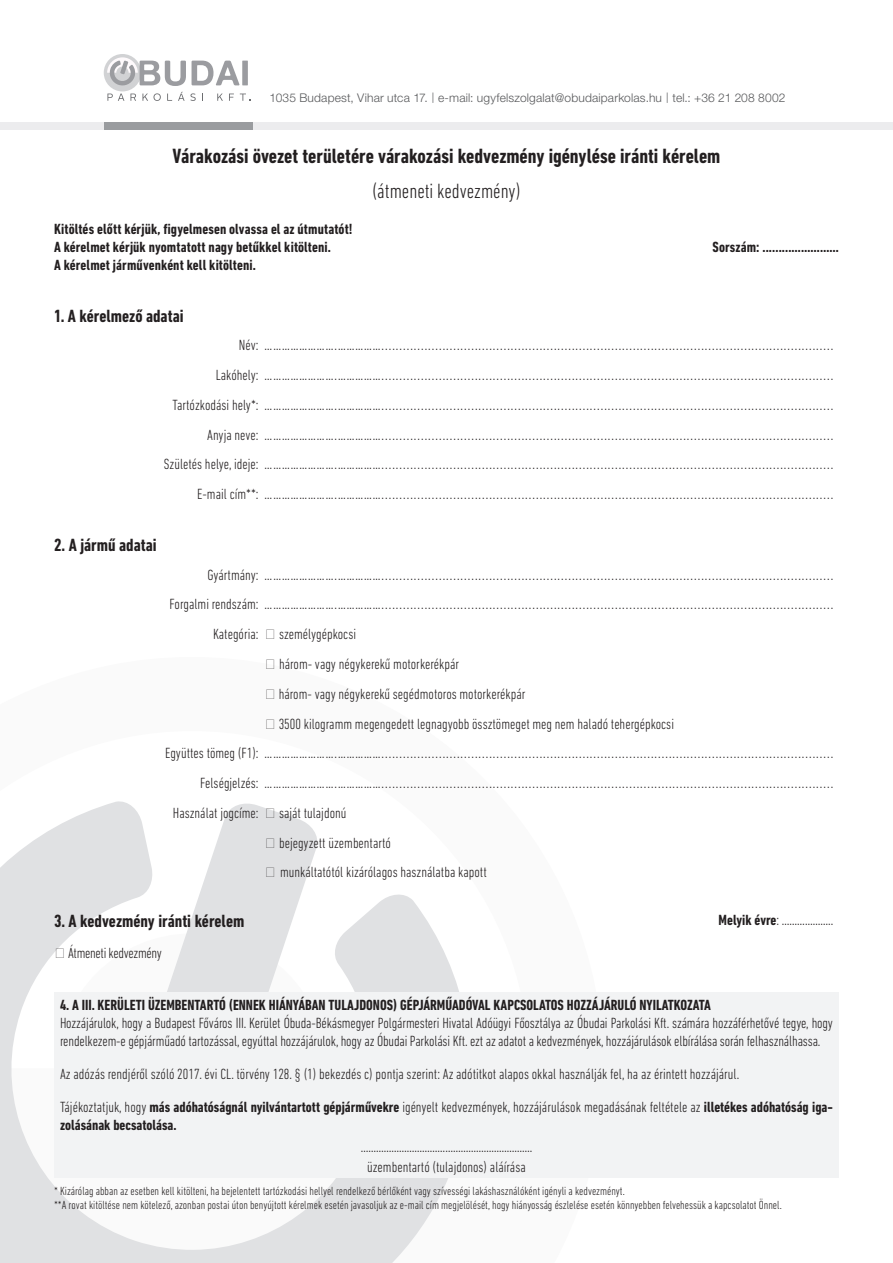
<style>
.page{position:relative;width:893px;height:1263px;background:#fff}
.page>*{position:absolute;margin:0;border:0;box-sizing:border-box;transform-origin:0 0}
.t1{font:700 condensed 21px "DIN Next LT Pro";color:#231f20}
.t2{font:300 condensed 21px "DIN Next LT Pro";color:#231f20}
.t3{font:700 condensed 18px "DIN Next LT Pro";color:#231f20}
.t4{font:300 condensed 15px/18px "DIN Next LT Pro";color:#231f20}
.t5{font:700 condensed 15px/18px "DIN Next LT Pro";color:#231f20}
.t6{font:300 condensed 15px "DIN Next LT Pro";letter-spacing:-.02em;color:#231f20}
.t7{font:300 condensed 12px/13.5px "DIN Next LT Pro";color:#231f20}
.t8{font:12px "Helvetica H Light";letter-spacing:.015em;color:#57585a}
.s1{font-family:"DIN Pro";font-weight:300}
.s2{font-weight:300}
</style>
<div class="page">
<svg style="left:0;top:801px;width:459px;height:462px;fill:#e0e1e3"></svg>
<div style="left:54px;top:992px;width:785px;height:186px;background:#f2f3f4"></div>
<div style="left:0;top:122px;width:893px;height:8px;background:#ececee"></div>
<div style="left:104px;top:122px;width:149px;height:8px;background:#9a9c9f"></div>
<div style="left:104px;top:54px;width:37px;height:37px;background:#d1d2d4;border-radius:50%"></div>
<svg style="left:107px;top:57px;width:143px;height:44px"></svg>
<svg style="left:267px;top:808px;width:7px;height:10px"></svg>
<svg style="left:267px;top:838px;width:7px;height:9px"></svg>
<svg style="left:267px;top:868px;width:7px;height:9px"></svg>
<svg style="left:56px;top:948px;width:8px;height:10px"></svg>
<p class="t8" style="left:270px;top:91px;width:517px">1035 Budapest, Vihar utca 17. <span class="s1">|</span> e-mail: ugyfelszolgalat@obudaiparkolas.hu <span class="s1">|</span> tel.: +36 21 208 8002</p>
<p class="t1" style="left:173px;top:144px;width:549px">Várakozási övezet területére várakozási kedvezmény igénylése iránti kérelem</p>
<p class="t2" style="left:372px;top:179px;width:150px">(átmeneti kedvezmény)</p>
<p class="t5" style="left:54px;top:220px;width:300px">Kitöltés előtt kérjük, figyelmesen olvassa el az útmutatót!</p>
<p class="t5" style="left:54px;top:238px;width:278px">A kérelmet kérjük nyomtatott nagy betűkkel kitölteni.</p>
<p class="t5" style="left:712px;top:238px;width:128px">Sorszám: .........……………</p>
<p class="t5" style="left:54px;top:256px;width:203px">A kérelmet járművenként kell kitölteni.</p>
<p class="t3" style="left:54px;top:305px;width:131px">1. A kérelmező adatai</p>
<p class="t4" style="left:239px;top:336px;width:596px">Név: …………………….……………..............................................................................................................................</p>
<p class="t4" style="left:216px;top:366px;width:619px">Lakóhely: …………………….……………..............................................................................................................................</p>
<p class="t4" style="left:173px;top:396px;width:662px">Tartózkodási hely*: …………………….……………..............................................................................................................................</p>
<p class="t4" style="left:207px;top:425px;width:627px">Anyja neve: …………………….……………..............................................................................................................................</p>
<p class="t4" style="left:164px;top:455px;width:671px">Születés helye, ideje: …………………….……………..............................................................................................................................</p>
<p class="t4" style="left:197px;top:485px;width:637px">E-mail cím**: …………………….……………..............................................................................................................................</p>
<p class="t3" style="left:54px;top:535px;width:104px">2. A jármű adatai</p>
<p class="t4" style="left:207px;top:565px;width:627px">Gyártmány: …………………….……………..............................................................................................................................</p>
<p class="t4" style="left:170px;top:595px;width:665px">Forgalmi rendszám: …………………….……………..............................................................................................................................</p>
<p class="t4" style="left:213px;top:625px;width:47px">Kategória:</p>
<p class="t4" style="left:279px;top:625px;width:79px">személygépkocsi</p>
<p class="t4" style="left:279px;top:655px;width:182px">három- vagy négykerekű motorkerékpár</p>
<p class="t4" style="left:279px;top:684px;width:248px">három- vagy négykerekű segédmotoros motorkerékpár</p>
<p class="t4" style="left:279px;top:714px;width:397px">3500 kilogramm megengedett legnagyobb össztömeget meg nem haladó tehergépkocsi</p>
<p class="t4" style="left:165px;top:744px;width:670px">Együttes tömeg (F1): …………………….……………..............................................................................................................................</p>
<p class="t4" style="left:200px;top:774px;width:635px">Felségjelzés: …………………….……………..............................................................................................................................</p>
<p class="t4" style="left:173px;top:804px;width:87px">Használat jogcíme:</p>
<p class="t4" style="left:279px;top:804px;width:69px">saját tulajdonú</p>
<p class="t4" style="left:279px;top:833px;width:114px">bejegyzett üzembentartó</p>
<p class="t4" style="left:280px;top:863px;width:208px">munkáltatótól kizárólagos használatba kapott</p>
<p class="t3" style="left:54px;top:911px;width:192px">3. A kedvezmény iránti kérelem</p>
<p class="t5" style="left:719px;top:911px;width:116px">Melyik évre<span class="s2">: ………………..</span></p>
<p class="t6" style="left:68px;top:944px;width:95px">Átmeneti kedvezmény</p>
<p class="t5" style="left:60px;top:995px;width:652px">4. A III. KERÜLETI ÜZEMBENTARTÓ (ENNEK HIÁNYÁBAN TULAJDONOS) GÉPJÁRMŰADÓVAL KAPCSOLATOS HOZZÁJÁRULÓ NYILATKOZATA</p>
<p class="t4" style="left:60px;top:1013px;width:774px">Hozzájárulok, hogy a Budapest Főváros III. Kerület Óbuda-Békásmegyer Polgármesteri Hivatal Adóügyi Főosztálya az Óbudai Parkolási Kft. számára hozzáférhetővé tegye, hogy rendelkezem-e gépjárműadó tartozással, egyúttal hozzájárulok, hogy az Óbudai Parkolási Kft. ezt az adatot a kedvezmények, hozzájárulások elbírálása során felhasználhassa.</p>
<p class="t4" style="left:60px;top:1064px;width:681px">Az adózás rendjéről szóló 2017. évi CL. törvény 128. § (1) bekezdés c) pontja szerint: Az adótitkot alapos okkal használják fel, ha az érintett hozzájárul.</p>
<p class="t5" style="left:60px;top:1097px;width:774px"><span class="s2">Tájékoztatjuk, hogy</span> más adóhatóságnál nyilvántartott gépjárművekre <span class="s2">igényelt kedvezmények, hozzájárulások megadásának feltétele az</span> illetékes adóhatóság iga&shy;zolásának becsatolása.</p>
<p class="t4" style="left:361px;top:1138px;width:173px">………………………………………………………….</p>
<p class="t4" style="left:367px;top:1157px;width:160px">üzembentartó (tulajdonos) aláírása</p>
<p class="t7" style="left:54px;top:1184px;width:729px">* Kizárólag abban az esetben kell kitölteni, ha bejelentett tartózkodási hellyel rendelkező bérlőként vagy szívességi lakáshasználóként igényli a kedvezményt.<br>**A rovat kitöltése nem kötelező, azonban postai úton benyújtott kérelmek esetén javasoljuk az e-mail cím megjelölését, hogy hiányosság észlelése esetén könnyebben felvehessük a kapcsolatot Önnel.</p>
</div>
